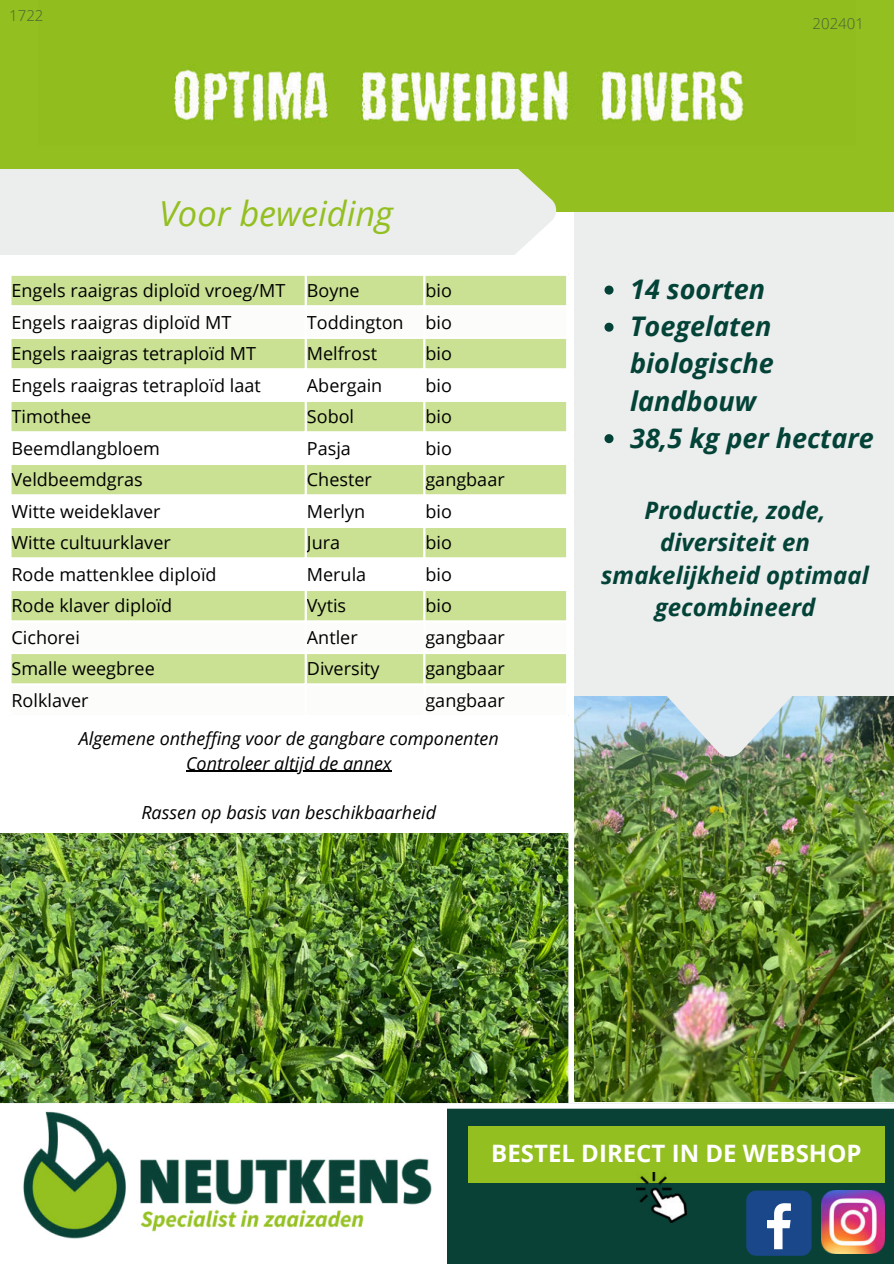
<style>
.page{position:relative;width:894px;height:1264px;background:#fff}
.page>*{position:absolute;margin:0;border:0;box-sizing:border-box;transform-origin:0 0}
.t1{font:italic 34.5px "Open Sans";color:#93bf20}
.t2{font:italic 700 27px/37.2px "Open Sans";color:#034237}
.t3{font:italic 700 24px/32.7px "Open Sans";color:#034237;text-align:center}
.t4{font:700 24px "Open Sans";color:#fff}
.t5{font:18px "Open Sans";color:#000}
.t6{font:italic 18px/24.8px "Open Sans";color:#000;text-align:center}
.t7{font:300 15px "Open Sans";color:#4a6136}
</style>
<div class="page">
<img style="left:574px;top:695px;width:319px;height:406px">
<img style="left:0;top:833px;width:568px;height:270px">
<div style="left:574px;top:212px;width:319px;height:483px;background:#eceded"></div>
<div style="left:0;top:0;width:893px;height:212px;background:#93bf20"></div>
<svg style="left:0;top:169px;width:556px;height:86px;fill:#eceded"></svg>
<div style="left:5px;top:169px;width:534px;height:86px;background:#eceded"></div>
<div style="left:446px;top:1103px;width:447px;height:160px;background:#0a4136"></div>
<div style="left:746px;top:1190px;width:65px;height:65px;background:#1a4789;border-radius:10px"></div>
<svg style="left:767px;top:1203px;width:23px;height:46px"></svg>
<img style="left:821px;top:1190px;width:62px;height:63px">
<div style="left:468px;top:1126px;width:416px;height:56px;background:#93bf20"></div>
<img style="left:636px;top:1172px;width:50px;height:50px">
<img style="left:23px;top:1111px;width:409px;height:128px">
<div style="left:0;top:1103px;width:893px;height:5px;background:#fff"></div>
<div style="left:11px;top:276px;width:555px;height:29px;background:#cae093"></div>
<svg style="left:11px;top:339px;width:555px;height:344px;fill:#cae093"></svg>
<svg style="left:11px;top:370px;width:555px;height:219px"></svg>
<hr style="left:304px;top:276px;width:3px;height:439px;background:#fff">
<hr style="left:423px;top:276px;width:2px;height:439px;background:#fff">
<hr style="left:9px;top:368px;width:559px;height:2px;background:#fff">
<hr style="left:9px;top:400px;width:559px;height:2px;background:#fff">
<hr style="left:9px;top:431px;width:559px;height:2px;background:#fff">
<hr style="left:9px;top:463px;width:559px;height:2px;background:#fff">
<hr style="left:9px;top:494px;width:559px;height:2px;background:#fff">
<hr style="left:9px;top:526px;width:559px;height:2px;background:#fff">
<hr style="left:9px;top:557px;width:559px;height:2px;background:#fff">
<hr style="left:9px;top:589px;width:559px;height:2px;background:#fff">
<hr style="left:9px;top:620px;width:559px;height:2px;background:#fff">
<hr style="left:9px;top:652px;width:559px;height:2px;background:#fff">
<img style="left:654px;top:695px;width:150px;height:62px">
<img style="left:174px;top:64px;width:571px;height:60px">
<svg style="left:604px;top:285px;width:9px;height:9px"></svg>
<svg style="left:604px;top:323px;width:9px;height:9px"></svg>
<svg style="left:604px;top:434px;width:9px;height:9px"></svg>
<hr style="left:186px;top:770px;width:205px;height:1px;background:#000">
<p class="t7" style="left:9px;top:5px;width:36px">1722</p>
<h1 class="t1" style="left:159px;top:189px;width:235px">Voor beweiding</h1>
<p class="t5" style="left:11px;top:278px;width:349px">Engels raaigras diploïd vroeg/MT Boyne</p>
<p class="t5" style="left:425px;top:278px;width:28px">bio</p>
<p class="t5" style="left:11px;top:310px;width:221px">Engels raaigras diploïd MT</p>
<p class="t5" style="left:307px;top:310px;width:146px">Toddington bio</p>
<p class="t5" style="left:11px;top:341px;width:246px">Engels raaigras tetraploïd MT</p>
<p class="t5" style="left:307px;top:341px;width:72px">Melfrost</p>
<p class="t5" style="left:425px;top:341px;width:28px">bio</p>
<p class="t5" style="left:11px;top:373px;width:251px">Engels raaigras tetraploïd laat</p>
<p class="t5" style="left:307px;top:373px;width:77px">Abergain</p>
<p class="t5" style="left:425px;top:373px;width:28px">bio</p>
<p class="t5" style="left:11px;top:404px;width:81px">Timothee</p>
<p class="t5" style="left:307px;top:404px;width:49px">Sobol</p>
<p class="t5" style="left:425px;top:404px;width:28px">bio</p>
<p class="t5" style="left:11px;top:436px;width:150px">Beemdlangbloem</p>
<p class="t5" style="left:307px;top:436px;width:45px">Pasja</p>
<p class="t5" style="left:425px;top:436px;width:28px">bio</p>
<p class="t5" style="left:11px;top:467px;width:133px">Veldbeemdgras</p>
<p class="t5" style="left:307px;top:467px;width:66px">Chester</p>
<p class="t5" style="left:425px;top:467px;width:81px">gangbaar</p>
<p class="t5" style="left:11px;top:499px;width:150px">Witte weideklaver</p>
<p class="t5" style="left:307px;top:499px;width:60px">Merlyn</p>
<p class="t5" style="left:425px;top:499px;width:28px">bio</p>
<p class="t5" style="left:11px;top:530px;width:161px">Witte cultuurklaver</p>
<p class="t5" style="left:307px;top:530px;width:35px">Jura</p>
<p class="t5" style="left:425px;top:530px;width:28px">bio</p>
<p class="t5" style="left:11px;top:562px;width:206px">Rode mattenklee diploïd</p>
<p class="t5" style="left:307px;top:562px;width:61px">Merula</p>
<p class="t5" style="left:425px;top:562px;width:28px">bio</p>
<p class="t5" style="left:11px;top:593px;width:162px">Rode klaver diploïd</p>
<p class="t5" style="left:307px;top:593px;width:41px">Vytis</p>
<p class="t5" style="left:425px;top:593px;width:28px">bio</p>
<p class="t5" style="left:11px;top:625px;width:70px">Cichorei</p>
<p class="t5" style="left:307px;top:625px;width:52px">Antler</p>
<p class="t5" style="left:425px;top:625px;width:81px">gangbaar</p>
<p class="t5" style="left:11px;top:656px;width:145px">Smalle weegbree</p>
<p class="t5" style="left:307px;top:656px;width:74px">Diversity</p>
<p class="t5" style="left:425px;top:656px;width:81px">gangbaar</p>
<p class="t5" style="left:11px;top:688px;width:79px">Rolklaver</p>
<p class="t5" style="left:425px;top:688px;width:81px">gangbaar</p>
<p class="t6" style="left:79px;top:725px;width:421px">Algemene ontheffing voor de gangbare componenten<br>Controleer altijd de annex</p>
<p class="t6" style="left:141px;top:799px;width:296px">Rassen op basis van beschikbaarheid</p>
<p class="t7" style="left:812px;top:14px;width:53px">202401</p>
<h2 class="t2" style="left:630px;top:270px;width:245px">14 soorten<br>Toegelaten biologische landbouw<br>38,5 kg per hectare</h2>
<h3 class="t3" style="left:601px;top:493px;width:269px">Productie, zode, diversiteit en smakelijkheid optimaal gecombineerd</h3>
<h3 class="t4" style="left:491px;top:1136px;width:371px">BESTEL DIRECT IN DE WEBSHOP</h3>
</div>
